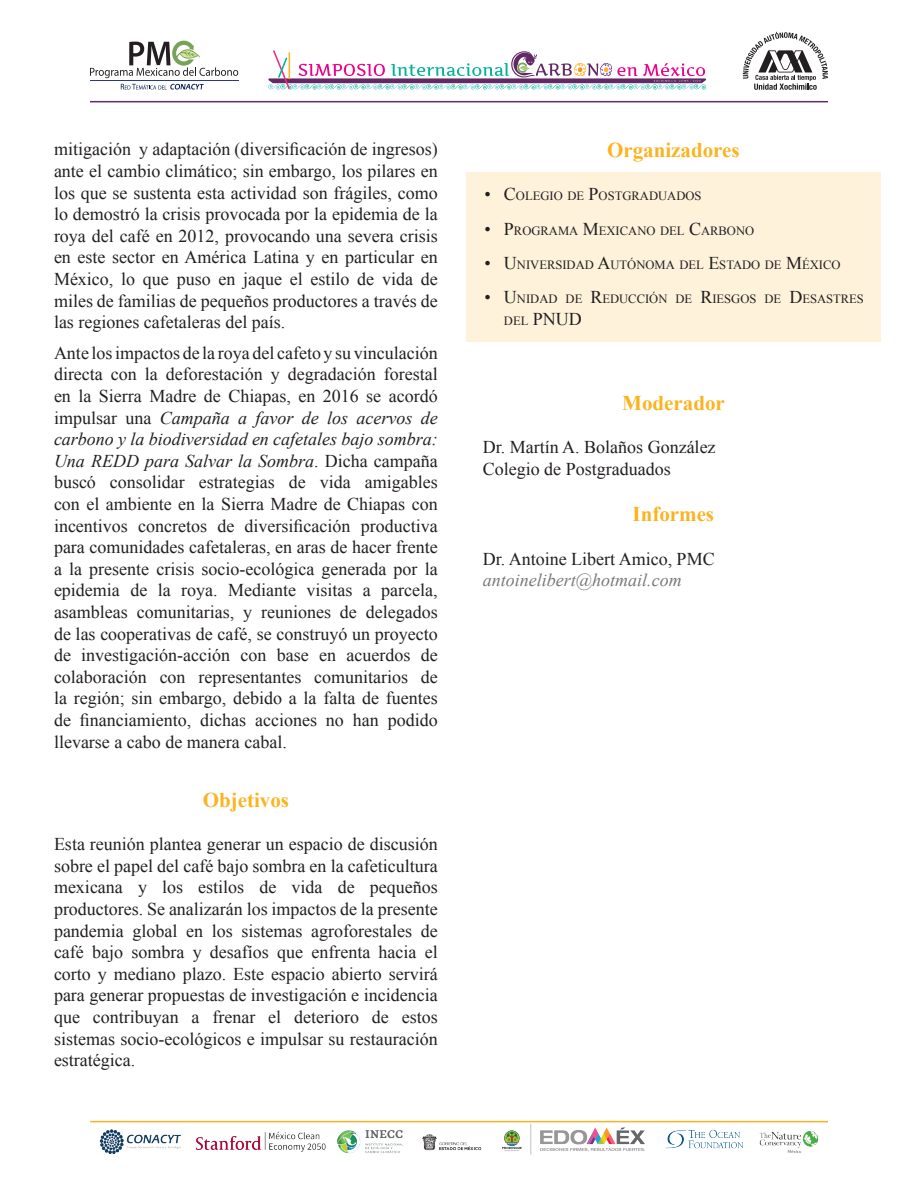
<style>
.page{position:relative;width:918px;height:1188px;background:#fff}
.page>*{position:absolute;margin:0;border:0;box-sizing:border-box;transform-origin:0 0}
.t1{font:700 21px "Times New Roman";color:#fbb320}
.t2{font:18px/21.6px "Times New Roman";color:#231f20;text-align:justify}
.No_Spacing{font:italic 18px "Times New Roman";color:#76787b}
.t3{font:18px "Times New Roman";color:#231f20}
.t4{font:12.6px "Times New Roman";color:#231f20}
.s1{font-style:italic}
.s2{font-size:18px}
.s3{font-size:12.6px}
</style>
<div class="page">
<hr style="left:90px;top:101px;width:738px;height:1px;background:#632965">
<svg style="left:90px;top:41px;width:148px;height:37px"></svg>
<svg style="left:121px;top:84px;width:83px;height:6px"></svg>
<hr style="left:90px;top:80px;width:148px;height:1px;background:#283890">
<svg style="left:743px;top:32px;width:85px;height:58px"></svg>
<svg style="left:268px;top:50px;width:438px;height:40px"></svg>
<hr style="left:90px;top:1121px;width:738px;height:1px;background:#fbb320">
<img style="left:100px;top:1122px;width:718px;height:33px">
<div style="left:466px;top:173px;width:415px;height:169px;background:#fef2db"></div>
<p class="t2" style="left:54px;top:138px;width:385px">mitigación y adaptación (diversificación de ingresos) ante el cambio climático; sin embargo, los pilares en los que se sustenta esta actividad son frágiles, como lo demostró la crisis provocada por la epidemia de la roya del café en 2012, provocando una severa crisis en este sector en América Latina y en particular en México, lo que puso en jaque el estilo de vida de miles de familias de pequeños productores a través de las regiones cafetaleras del país.</p>
<p class="t2" style="left:54px;top:342px;width:385px">Ante los impactos de la roya del cafeto y su vinculación directa con la deforestación y degradación forestal en la Sierra Madre de Chiapas, en 2016 se acordó impulsar una <span class="s1">Campaña a favor de los acervos de carbono y la biodiversidad en cafetales bajo sombra:<br>Una REDD para Salvar la Sombra</span>. Dicha campaña buscó consolidar estrategias de vida amigables con el ambiente en la Sierra Madre de Chiapas con incentivos concretos de diversificación productiva para comunidades cafetaleras, en aras de hacer frente a la presente crisis socio-ecológica generada por la epidemia de la roya. Mediante visitas a parcela, asambleas comunitarias, y reuniones de delegados de las cooperativas de café, se construyó un proyecto de investigación-acción con base en acuerdos de colaboración con representantes comunitarios de la región; sin embargo, debido a la falta de fuentes de financiamiento, dichas acciones no han podido llevarse a cabo de manera cabal.</p>
<p class="t1" style="left:203px;top:786px;width:88px">Objetivos</p>
<p class="t2" style="left:54px;top:833px;width:385px">Esta reunión plantea generar un espacio de discusión sobre el papel del café bajo sombra en la cafeticultura mexicana y los estilos de vida de pequeños productores. Se analizarán los impactos de la presente pandemia global en los sistemas agroforestales de café bajo sombra y desafíos que enfrenta hacia el corto y mediano plazo. Este espacio abierto servirá para generar propuestas de investigación e incidencia que contribuyan a frenar el deterioro de estos sistemas socio-ecológicos e impulsar su restauración estratégica.</p>
<p class="t1" style="left:607px;top:136px;width:134px">Organizadores</p>
<p class="t4" style="left:484px;top:188px;width:219px"><span class="s2">• C</span>OLEGIO DE <span class="s2">P</span>OSTGRADUADOS</p>
<p class="t4" style="left:484px;top:222px;width:271px"><span class="s2">• P</span>ROGRAMA <span class="s2">M</span>EXICANO DEL <span class="s2">C</span>ARBONO</p>
<p class="t4" style="left:484px;top:256px;width:358px"><span class="s2">• U</span>NIVERSIDAD <span class="s2">A</span>UTÓNOMA DEL <span class="s2">E</span>STADO DE <span class="s2">M</span>ÉXICO</p>
<p class="t4" style="left:484px;top:291px;width:381px"><span class="s2">• U</span>NIDAD DE <span class="s2">R</span>EDUCCIÓN DE <span class="s2">R</span>IESGOS DE <span class="s2">D</span>ESASTRES</p>
<p class="t3" style="left:504px;top:307px;width:53px"><span class="s3">DEL</span> PNUD</p>
<p class="t1" style="left:622px;top:388px;width:104px">Moderador</p>
<p class="t2" style="left:483px;top:436px;width:234px">Dr. Martín A. Bolaños González</p>
<p class="t2" style="left:483px;top:458px;width:189px">Colegio de Postgraduados</p>
<p class="t1" style="left:633px;top:500px;width:83px">Informes</p>
<p class="t2" style="left:483px;top:548px;width:233px">Dr. Antoine Libert Amico, PMC</p>
<p class="No_Spacing" style="left:483px;top:568px;width:201px">antoinelibert@hotmail.com</p>
</div>
